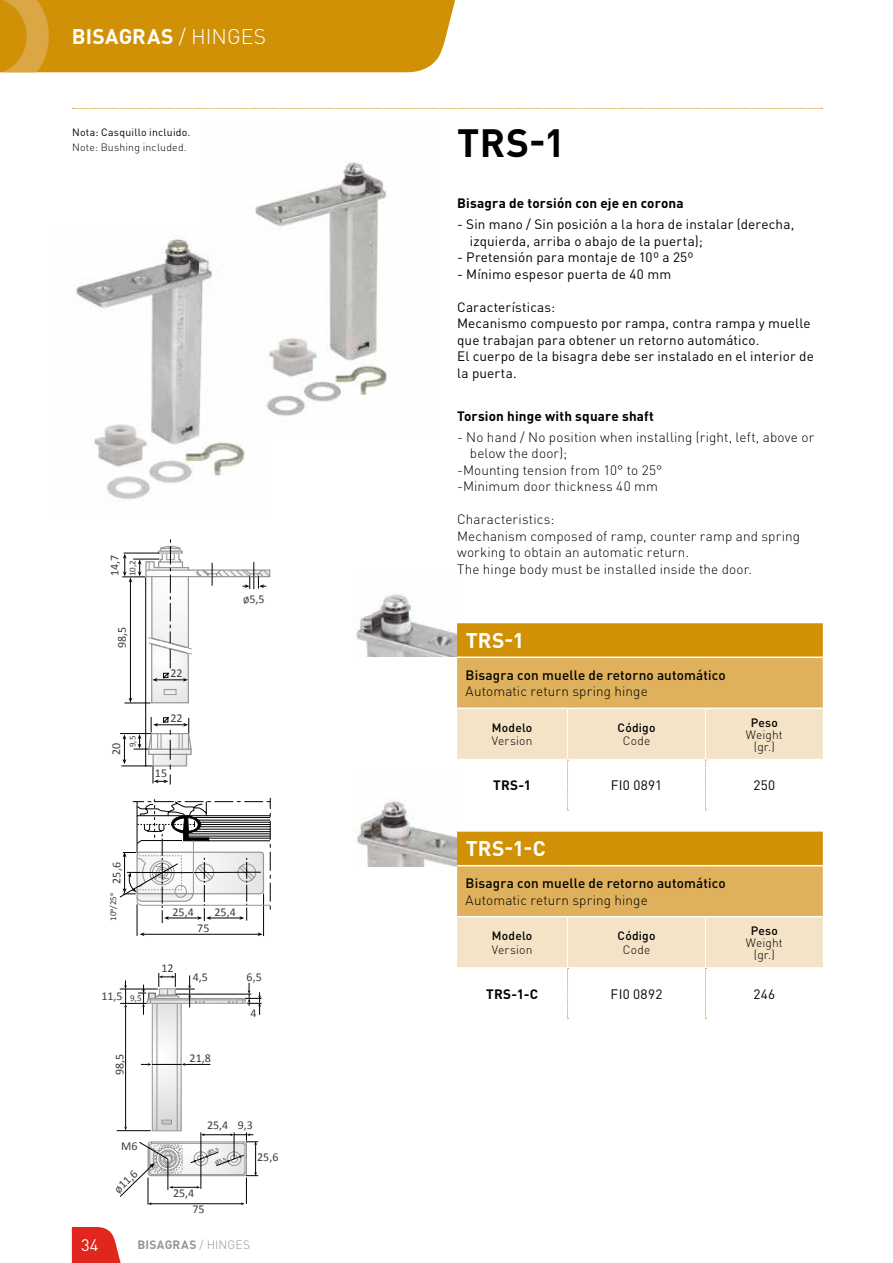
<style>
.page{position:relative;width:893px;height:1263px;background:#fff}
.page>*{position:absolute;margin:0;border:0;box-sizing:border-box;transform-origin:0 0}
.t1{font:700 39px "DIN Pro";color:#000}
.t2{font:700 21px "DIN Pro";letter-spacing:.015em;color:#fff}
.t3{font:16.5px "DIN Pro";color:#fff}
.t4{font:13.5px/16.5px "DIN Pro";letter-spacing:.01em;color:#000}
.t5{font:300 13.5px/16.5px "DIN Pro";letter-spacing:.01em;color:#000}
.t6{font:500 13.5px "DIN Pro";letter-spacing:.01em;color:#000}
.t7{font:700 13.5px "DIN Pro";letter-spacing:.01em;color:#000}
.t8{font:12px/16.4px "Calibri";color:#3c3c3b}
.t9{font:300 12px/12px "DIN Pro";letter-spacing:.015em;color:#000;text-align:center}
.t10{font:500 12px "DIN Pro";letter-spacing:.015em;color:#000}
.t11{font:700 12px "DIN Pro";letter-spacing:.02em;color:#979696}
.t12{font:10.5px "DIN Pro";letter-spacing:.02em;color:#000}
.t13{font:300 10.5px "DIN Pro";letter-spacing:.02em;color:#000}
.t14{font:9px "Calibri";color:#3c3c3b}
.t15{font:6px/12.3px "Calibri";color:#3c3c3b;text-align:center}
.s1{font-weight:300}
</style>
<div class="page">
<svg style="left:72px;top:1227px;width:49px;height:36px;background:#e44038"></svg>
<svg style="left:0;top:0;width:456px;height:72px;background:#d2940d"></svg>
<svg style="left:73px;top:108px;width:749px;height:1px"></svg>
<img style="left:255px;top:162px;width:132px;height:254px">
<img style="left:75px;top:226px;width:189px;height:273px">
<img style="left:356px;top:594px;width:101px;height:62px">
<img style="left:357px;top:801px;width:100px;height:65px">
<img style="left:154px;top:1015px;width:26px;height:105px">
<div style="left:152px;top:1003px;width:30px;height:128px;border:1px solid #979696"></div>
<hr style="left:156px;top:1003px;width:1px;height:127px;background:#979696">
<hr style="left:177px;top:1003px;width:1px;height:128px;background:#979696">
<hr style="left:117px;top:1130px;width:34px;height:1px;background:#000">
<hr style="left:125px;top:1006px;width:1px;height:122px;background:#000">
<svg style="left:120px;top:973px;width:142px;height:42px"></svg>
<svg style="left:141px;top:1063px;width:69px;height:3px"></svg>
<svg style="left:120px;top:1120px;width:138px;height:85px"></svg>
<svg style="left:119px;top:798px;width:152px;height:138px"></svg>
<hr style="left:145px;top:577px;width:1px;height:189px;background:#000">
<hr style="left:120px;top:733px;width:31px;height:1px;background:#000">
<hr style="left:121px;top:766px;width:31px;height:1px;background:#000">
<svg style="left:123px;top:734px;width:3px;height:30px"></svg>
<svg style="left:122px;top:539px;width:149px;height:165px"></svg>
<svg style="left:134px;top:716px;width:58px;height:68px"></svg>
<div style="left:457px;top:623px;width:366px;height:33px;background:#d19106"></div>
<div style="left:457px;top:658px;width:366px;height:49px;background:#e0b15d"></div>
<svg style="left:457px;top:709px;width:366px;height:258px"></svg>
<hr style="left:457px;top:865px;width:110px;height:1px;background:#fff">
<hr style="left:567px;top:865px;width:138px;height:1px;background:#fff">
<hr style="left:705px;top:865px;width:118px;height:1px;background:#fff">
<hr style="left:457px;top:916px;width:110px;height:1px;background:#fff">
<hr style="left:567px;top:916px;width:138px;height:1px;background:#fff">
<hr style="left:705px;top:916px;width:118px;height:1px;background:#fff">
<hr style="left:457px;top:759px;width:110px;height:1px;background:#fff">
<hr style="left:567px;top:759px;width:138px;height:1px;background:#fff">
<hr style="left:705px;top:759px;width:118px;height:1px;background:#fff">
<svg style="left:567px;top:709px;width:1px;height:102px"></svg>
<svg style="left:567px;top:917px;width:1px;height:102px"></svg>
<svg style="left:705px;top:709px;width:1px;height:102px"></svg>
<svg style="left:705px;top:917px;width:1px;height:102px"></svg>
<h2 class="t2" style="left:72px;top:22px;width:196px">BISAGRAS <span class="s1">/ HINGES</span></h2>
<p class="t12" style="left:72px;top:125px;width:120px">Nota: Casquillo incluido.</p>
<p class="t13" style="left:72px;top:140px;width:116px">Note: Bushing included.</p>
<p class="t8" style="left:106px;top:576px;width:23px;rotate:-90deg">14,7</p>
<p class="t14" style="left:127px;top:576px;width:17px;rotate:-90deg">10,2</p>
<p class="t8" style="left:113px;top:648px;width:23px;rotate:-90deg">98,5</p>
<p class="t8" style="left:108px;top:755px;width:14px;rotate:-90deg">20</p>
<p class="t14" style="left:127px;top:747px;width:13px;rotate:-90deg">9,5</p>
<p class="t8" style="left:170px;top:665px;width:14px">22</p>
<p class="t8" style="left:170px;top:709px;width:14px">22</p>
<p class="t8" style="left:155px;top:764px;width:14px">15</p>
<p class="t8" style="left:243px;top:590px;width:23px">ø5,5</p>
<p class="t8" style="left:108px;top:883px;width:23px;rotate:-90deg">25,6</p>
<p class="t14" style="left:108px;top:921px;width:30px;rotate:-90deg">10o/25o</p>
<p class="t8" style="left:101px;top:987px;width:23px">11,5</p>
<p class="t14" style="left:130px;top:993px;width:13px">9,5</p>
<p class="t8" style="left:111px;top:1075px;width:23px;rotate:-90deg">98,5</p>
<p class="t8" style="left:121px;top:1137px;width:18px">M6</p>
<p class="t8" style="left:110px;top:1184px;width:29px;rotate:-44deg">ø11,6</p>
<p class="t8" style="left:173px;top:903px;width:23px">25,4</p>
<p class="t8" style="left:215px;top:903px;width:23px">25,4</p>
<p class="t8" style="left:161px;top:959px;width:14px">12</p>
<p class="t8" style="left:197px;top:919px;width:14px">75</p>
<p class="t8" style="left:193px;top:968px;width:17px">4,5</p>
<p class="t8" style="left:247px;top:968px;width:17px">6,5</p>
<p class="t8" style="left:250px;top:1004px;width:8px">4</p>
<p class="t8" style="left:190px;top:1049px;width:23px">21,8</p>
<p class="t8" style="left:207px;top:1116px;width:23px">25,4</p>
<p class="t15" style="left:205px;top:1147px;width:17px;rotate:-22deg">Ø5,5<br>Ø5,5</p>
<p class="t8" style="left:238px;top:1116px;width:17px">9,3</p>
<p class="t8" style="left:257px;top:1148px;width:23px">25,6</p>
<p class="t8" style="left:192px;top:1184px;width:14px;text-indent:-19px">25,4<br>75</p>
<p class="t3" style="left:81px;top:1234px;width:19px">34</p>
<p class="t11" style="left:138px;top:1236px;width:114px">BISAGRAS <span class="s1">/ HINGES</span></p>
<h1 class="t1" style="left:457px;top:117px;width:109px">TRS-1</h1>
<p class="t7" style="left:457px;top:194px;width:228px">Bisagra de torsión con eje en corona</p>
<p class="t4" style="left:470px;top:215px;width:326px;text-indent:-13px">- Sin mano / Sin posición a la hora de instalar (derecha, izquierda, arriba o abajo de la puerta);</p>
<p class="t4" style="left:457px;top:248px;width:238px">- Pretensión para montaje de 10º a 25º</p>
<p class="t4" style="left:457px;top:265px;width:216px">- Mínimo espesor puerta de 40 mm</p>
<p class="t4" style="left:457px;top:298px;width:358px">Características:<br>Mecanismo compuesto por rampa, contra rampa y muelle que trabajan para obtener un retorno automático.<br>El cuerpo de la bisagra debe ser instalado en el interior de la puerta.</p>
<p class="t7" style="left:457px;top:407px;width:198px">Torsion hinge with square shaft</p>
<p class="t5" style="left:457px;top:428px;width:359px">- No hand / No position when installing (right, left, above or</p>
<p class="t5" style="left:470px;top:444px;width:99px">below the door);</p>
<p class="t5" style="left:457px;top:461px;width:207px">-Mounting tension from 10° to 25°</p>
<p class="t5" style="left:457px;top:477px;width:202px">-Minimum door thickness 40 mm</p>
<p class="t5" style="left:457px;top:510px;width:344px">Characteristics:<br>Mechanism composed of ramp, counter ramp and spring working to obtain an automatic return.<br>The hinge body must be installed inside the door.</p>
<h2 class="t2" style="left:466px;top:626px;width:60px">TRS-1</h2>
<p class="t6" style="left:466px;top:666px;width:262px">Bisagra con muelle de retorno automático</p>
<p class="t5" style="left:466px;top:682px;width:184px">Automatic return spring hinge</p>
<p class="t10" style="left:492px;top:719px;width:42px">Modelo</p>
<p class="t9" style="left:492px;top:734px;width:42px">Version</p>
<p class="t10" style="left:617px;top:719px;width:39px">Código</p>
<p class="t9" style="left:623px;top:734px;width:29px">Code</p>
<p class="t10" style="left:751px;top:714px;width:29px">Peso</p>
<p class="t9" style="left:746px;top:728px;width:39px">Weight (gr.)</p>
<p class="t7" style="left:493px;top:776px;width:39px">TRS-1</p>
<p class="t4" style="left:611px;top:776px;width:53px">FI0 0891</p>
<p class="t4" style="left:753px;top:776px;width:23px">250</p>
<h2 class="t2" style="left:466px;top:834px;width:82px">TRS-1-C</h2>
<p class="t6" style="left:466px;top:874px;width:262px">Bisagra con muelle de retorno automático</p>
<p class="t5" style="left:466px;top:891px;width:184px">Automatic return spring hinge</p>
<p class="t10" style="left:492px;top:928px;width:42px">Modelo</p>
<p class="t9" style="left:492px;top:943px;width:42px">Version</p>
<p class="t10" style="left:617px;top:928px;width:39px">Código</p>
<p class="t9" style="left:623px;top:943px;width:29px">Code</p>
<p class="t10" style="left:751px;top:922px;width:29px">Peso</p>
<p class="t9" style="left:746px;top:936px;width:39px">Weight (gr.)</p>
<p class="t7" style="left:486px;top:984px;width:54px">TRS-1-C</p>
<p class="t4" style="left:611px;top:985px;width:53px">FI0 0892</p>
<p class="t4" style="left:753px;top:985px;width:23px">246</p>
</div>
